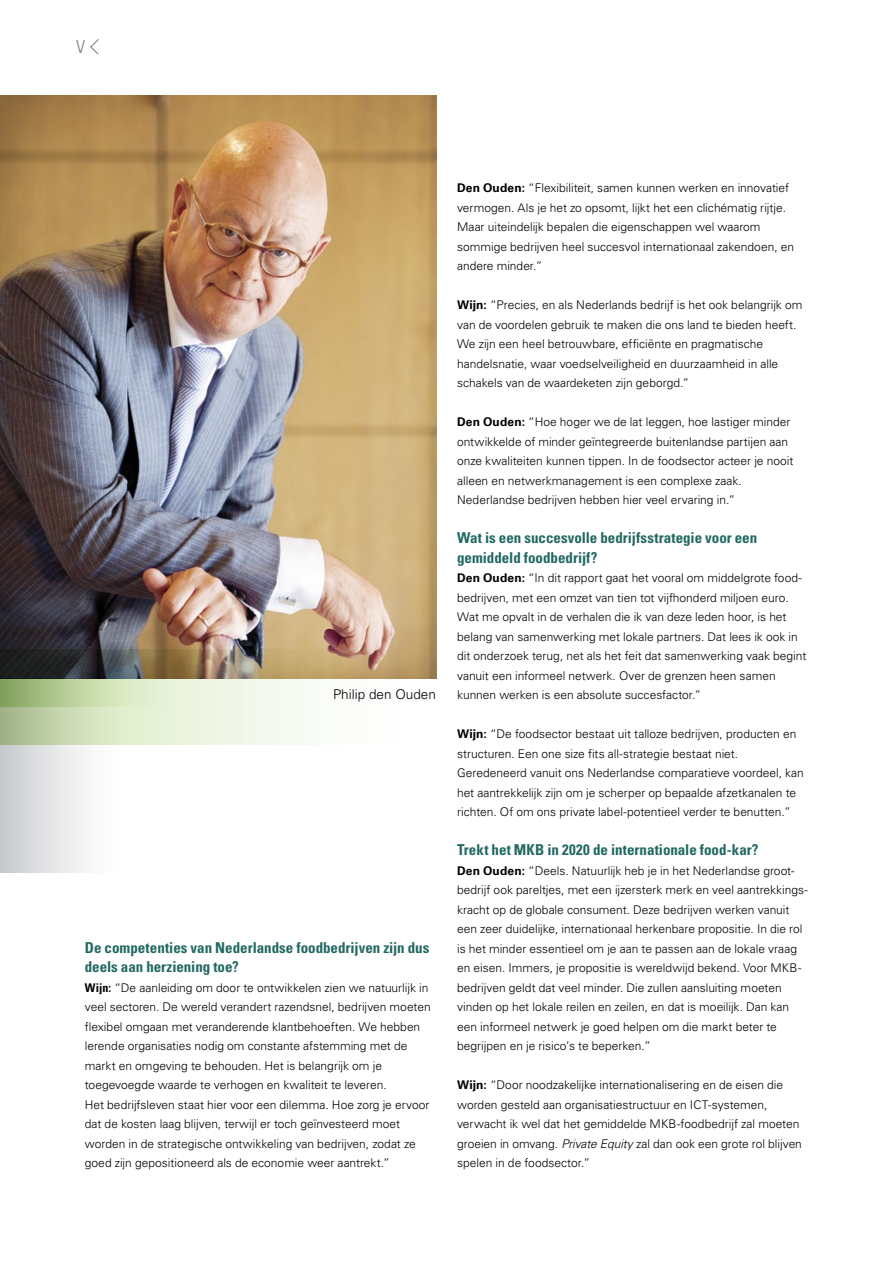
<style>
.page{position:relative;width:893px;height:1263px;background:#fff}
.page>*{position:absolute;margin:0;border:0;box-sizing:border-box;transform-origin:0 0}
._23_Page_number{font:300 condensed 18px "Univers LT Std";color:#787b82}
._11_Bodyheading-02{font:700 condensed 15px/19.5px "Univers LT Std";color:#226862}
._12_Bodyheading-03{font:300 13.5px "Univers LT Std";color:#000}
._13_Body{font:300 12px/19.5px "Univers LT Std";color:#000}
.s1{font-weight:700;font-stretch:condensed}
.s2{font-weight:700}
.s3{font-style:italic}
</style>
<div class="page">
<img style="left:0;top:96px;width:437px;height:582px">
<div style="left:0;top:678px;width:128px;height:195px;background:linear-gradient(to right,#cbccce,#fff)"></div>
<svg style="left:0;top:650px;width:425px;height:95px"></svg>
<div style="left:0;top:678px;width:177px;height:28px;background:linear-gradient(to right,#8aa862,#f7ffe8)"></div>
<svg style="left:90px;top:39px;width:9px;height:16px"></svg>
<p class="_23_Page_number" style="left:76px;top:36px;width:10px">V</p>
<p class="_12_Bodyheading-03" style="left:333px;top:686px;width:104px">Philip den Ouden</p>
<p class="_11_Bodyheading-02" style="left:85px;top:938px;width:346px">De competenties van Nederlandse foodbedrijven zijn dus deels aan herziening toe?</p>
<p class="_13_Body" style="left:85px;top:978px;width:347px"><span class="s1">Wijn:</span> “De aanleiding om door te ontwikkelen zien we natuurlijk in veel sectoren. De wereld verandert razendsnel, bedrijven moeten flexibel omgaan met veranderende klantbehoeften. We hebben lerende organisaties nodig om constante afstemming met de markt en omgeving te behouden. Het is belangrijk om je toegevoegde waarde te verhogen en kwaliteit te leveren.<br>Het bedrijfsleven staat hier voor een dilemma. Hoe zorg je ervoor dat de kosten laag blijven, terwijl er toch geïnvesteerd moet worden in de strategische ontwikkeling van bedrijven, zodat ze goed zijn gepositioneerd als de economie weer aantrekt.”</p>
<p class="_13_Body" style="left:457px;top:178px;width:338px"><span class="s2">Den Ouden:</span> “Flexibiliteit, samen kunnen werken en innovatief vermogen. Als je het zo opsomt, lijkt het een clichématig rijtje.<br>Maar uiteindelijk bepalen die eigenschappen wel waarom sommige bedrijven heel succesvol internationaal zakendoen, en andere minder.”</p>
<p class="_13_Body" style="left:457px;top:295px;width:347px"><span class="s2">Wijn:</span> “Precies, en als Nederlands bedrijf is het ook belangrijk om van de voordelen gebruik te maken die ons land te bieden heeft.<br>We zijn een heel betrouwbare, efficiënte en pragmatische handelsnatie, waar voedselveiligheid en duurzaamheid in alle schakels van de waardeketen zijn geborgd.”</p>
<p class="_13_Body" style="left:457px;top:412px;width:338px"><span class="s2">Den Ouden:</span> “Hoe hoger we de lat leggen, hoe lastiger minder ontwikkelde of minder geïntegreerde buitenlandse partijen aan onze kwaliteiten kunnen tippen. In de foodsector acteer je nooit alleen en netwerkmanagement is een complexe zaak.<br>Nederlandse bedrijven hebben hier veel ervaring in.”</p>
<p class="_11_Bodyheading-02" style="left:457px;top:528px;width:302px">Wat is een succesvolle bedrijfsstrategie voor een gemiddeld foodbedrijf?</p>
<p class="_13_Body" style="left:457px;top:568px;width:351px"><span class="s2">Den Ouden:</span> “In dit rapport gaat het vooral om middelgrote food&shy;bedrijven, met een omzet van tien tot vijfhonderd miljoen euro.<br>Wat me opvalt in de verhalen die ik van deze leden hoor, is het belang van samenwerking met lokale partners. Dat lees ik ook in dit onderzoek terug, net als het feit dat samenwerking vaak begint vanuit een informeel netwerk. Over de grenzen heen samen kunnen werken is een absolute succesfactor.”</p>
<p class="_13_Body" style="left:457px;top:724px;width:348px"><span class="s2">Wijn:</span> “De foodsector bestaat uit talloze bedrijven, producten en structuren. Een one size fits all-strategie bestaat niet.<br>Geredeneerd vanuit ons Nederlandse comparatieve voordeel, kan het aantrekkelijk zijn om je scherper op bepaalde afzetkanalen te richten. Of om ons private label-potentieel verder te benutten.”</p>
<p class="_11_Bodyheading-02" style="left:457px;top:840px;width:303px">Trekt het MKB in 2020 de internationale food-kar?</p>
<p class="_13_Body" style="left:457px;top:861px;width:352px"><span class="s2">Den Ouden:</span> “Deels. Natuurlijk heb je in het Nederlandse groot&shy;bedrijf ook pareltjes, met een ijzersterk merk en veel aantrekkings&shy;kracht op de globale consument. Deze bedrijven werken vanuit een zeer duidelijke, internationaal herkenbare propositie. In die rol is het minder essentieel om je aan te passen aan de lokale vraag en eisen. Immers, je propositie is wereldwijd bekend. Voor MKB&shy;bedrijven geldt dat veel minder. Die zullen aansluiting moeten vinden op het lokale reilen en zeilen, en dat is moeilijk. Dan kan een informeel netwerk je goed helpen om die markt beter te begrijpen en je risico’s te beperken.”</p>
<p class="_13_Body" style="left:457px;top:1075px;width:346px"><span class="s2">Wijn:</span> “Door noodzakelijke internationalisering en de eisen die worden gesteld aan organisatiestructuur en ICT-systemen, verwacht ik wel dat het gemiddelde MKB-foodbedrijf zal moeten groeien in omvang. <span class="s3">Private Equity</span> zal dan ook een grote rol blijven spelen in de foodsector.”</p>
</div>
